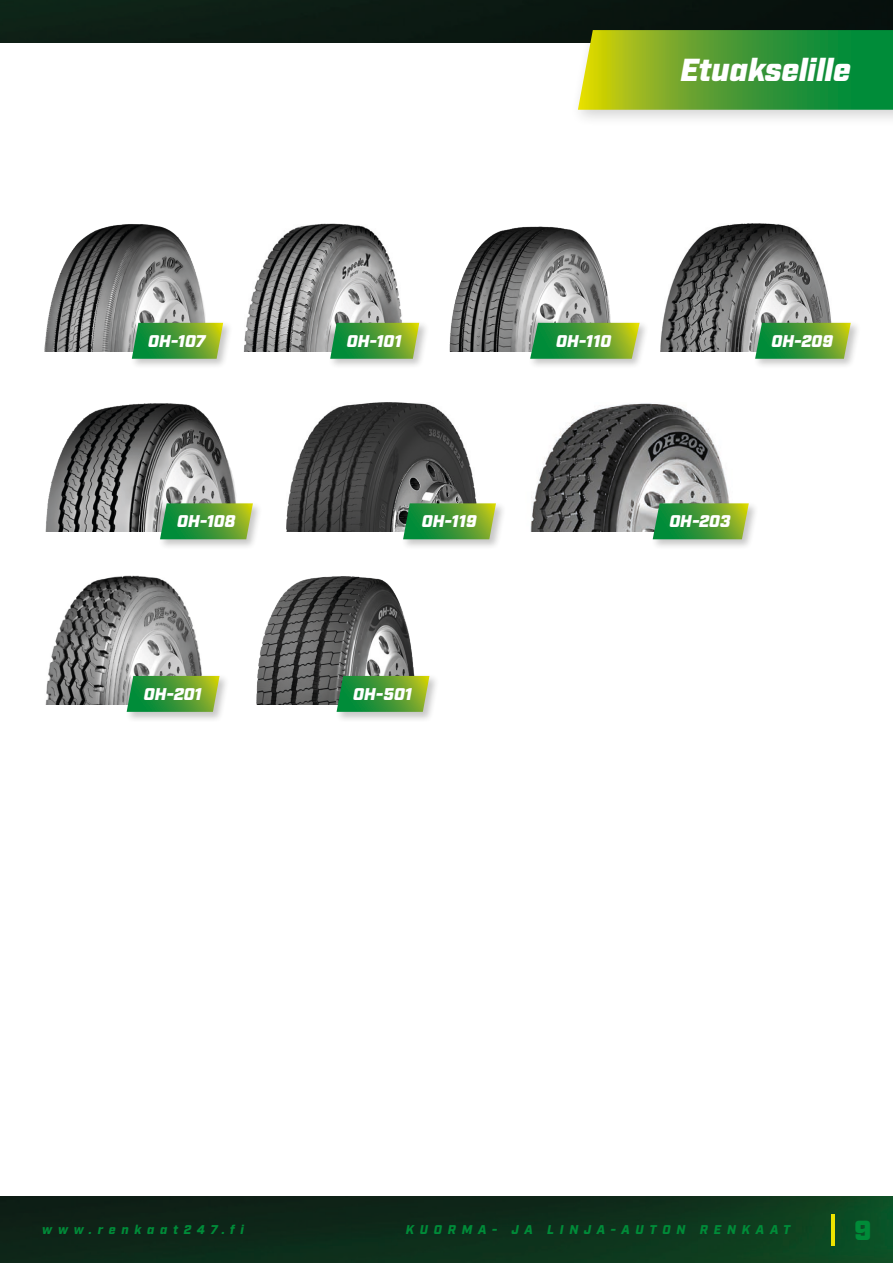
<style>
.page{position:relative;width:893px;height:1263px;background:#fff}
.page>*{position:absolute;margin:0;border:0;box-sizing:border-box;transform-origin:0 0}
.t1{font:italic 900 31.8px "Industry";color:#fff}
.t2{font:900 27.6px "Industry";color:#008b38}
.t3{font:italic 900 16.95px "Industry";color:#fff}
.t4{font:italic 900 12.75px "Industry";letter-spacing:.45em;color:#008c39}
</style>
<div class="page">
<img style="left:0;top:1197px;width:893px;height:66px">
<img style="left:0;top:0;width:893px;height:42px">
<div style="left:570px;top:22px;width:323px;height:105px;background:#1d1d1b;opacity:.2"></div>
<svg style="left:578px;top:30px;width:315px;height:80px;background:#54a131"></svg>
<hr style="left:831px;top:1214px;width:3px;height:32px;background:#ece300">
<img style="left:44px;top:224px;width:162px;height:128px">
<div style="left:130px;top:320px;width:104px;height:49px;background:#1d1d1b;opacity:.25"></div>
<svg style="left:132px;top:323px;width:91px;height:36px;background:#539f3c"></svg>
<img style="left:243px;top:223px;width:159px;height:129px">
<div style="left:329px;top:320px;width:101px;height:49px;background:#1d1d1b;opacity:.25"></div>
<svg style="left:330px;top:323px;width:89px;height:36px;background:#53a03d"></svg>
<img style="left:449px;top:226px;width:162px;height:126px">
<div style="left:528px;top:320px;width:122px;height:49px;background:#1d1d1b;opacity:.25"></div>
<svg style="left:530px;top:323px;width:110px;height:36px;background:#54a03c"></svg>
<img style="left:660px;top:223px;width:171px;height:129px">
<div style="left:753px;top:320px;width:108px;height:49px;background:#1d1d1b;opacity:.25"></div>
<svg style="left:755px;top:323px;width:96px;height:36px;background:#519f3e"></svg>
<img style="left:45px;top:403px;width:191px;height:128px">
<div style="left:158px;top:501px;width:105px;height:49px;background:#1d1d1b;opacity:.25"></div>
<svg style="left:160px;top:503px;width:93px;height:36px;background:#519f3e"></svg>
<img style="left:287px;top:402px;width:189px;height:129px">
<div style="left:401px;top:501px;width:105px;height:49px;background:#1d1d1b;opacity:.25"></div>
<svg style="left:403px;top:503px;width:93px;height:36px;background:#4d9b3a"></svg>
<img style="left:530px;top:403px;width:199px;height:128px">
<div style="left:651px;top:501px;width:108px;height:49px;background:#1d1d1b;opacity:.25"></div>
<svg style="left:653px;top:503px;width:96px;height:36px;background:#529f3c"></svg>
<img style="left:45px;top:575px;width:157px;height:129px">
<div style="left:125px;top:673px;width:105px;height:49px;background:#1d1d1b;opacity:.25"></div>
<svg style="left:127px;top:676px;width:93px;height:36px;background:#509e3d"></svg>
<img style="left:257px;top:576px;width:157px;height:128px">
<div style="left:335px;top:673px;width:105px;height:49px;background:#1d1d1b;opacity:.25"></div>
<svg style="left:337px;top:676px;width:92px;height:36px;background:#4c9b39"></svg>
<p class="t1" style="left:681px;top:51px;width:172px">Etuakselille</p>
<p class="t3" style="left:148px;top:331px;width:59px">OH-107</p>
<p class="t3" style="left:347px;top:331px;width:56px">OH-101</p>
<p class="t3" style="left:556px;top:331px;width:56px">OH-110</p>
<p class="t3" style="left:772px;top:331px;width:63px">OH-209</p>
<p class="t3" style="left:177px;top:511px;width:60px">OH-108</p>
<p class="t3" style="left:422px;top:511px;width:56px">OH-119</p>
<p class="t3" style="left:669px;top:511px;width:63px">OH-203</p>
<p class="t3" style="left:144px;top:684px;width:59px">OH-201</p>
<p class="t3" style="left:353px;top:684px;width:60px">OH-501</p>
<p class="t4" style="left:42px;top:1222px;width:203px">www.renkaat247.fi</p>
<p class="t4" style="left:406px;top:1222px;width:386px">KUORMA- JA LINJA-AUTON RENKAAT</p>
<h2 class="t2" style="left:854px;top:1213px;width:19px">9</h2>
</div>
